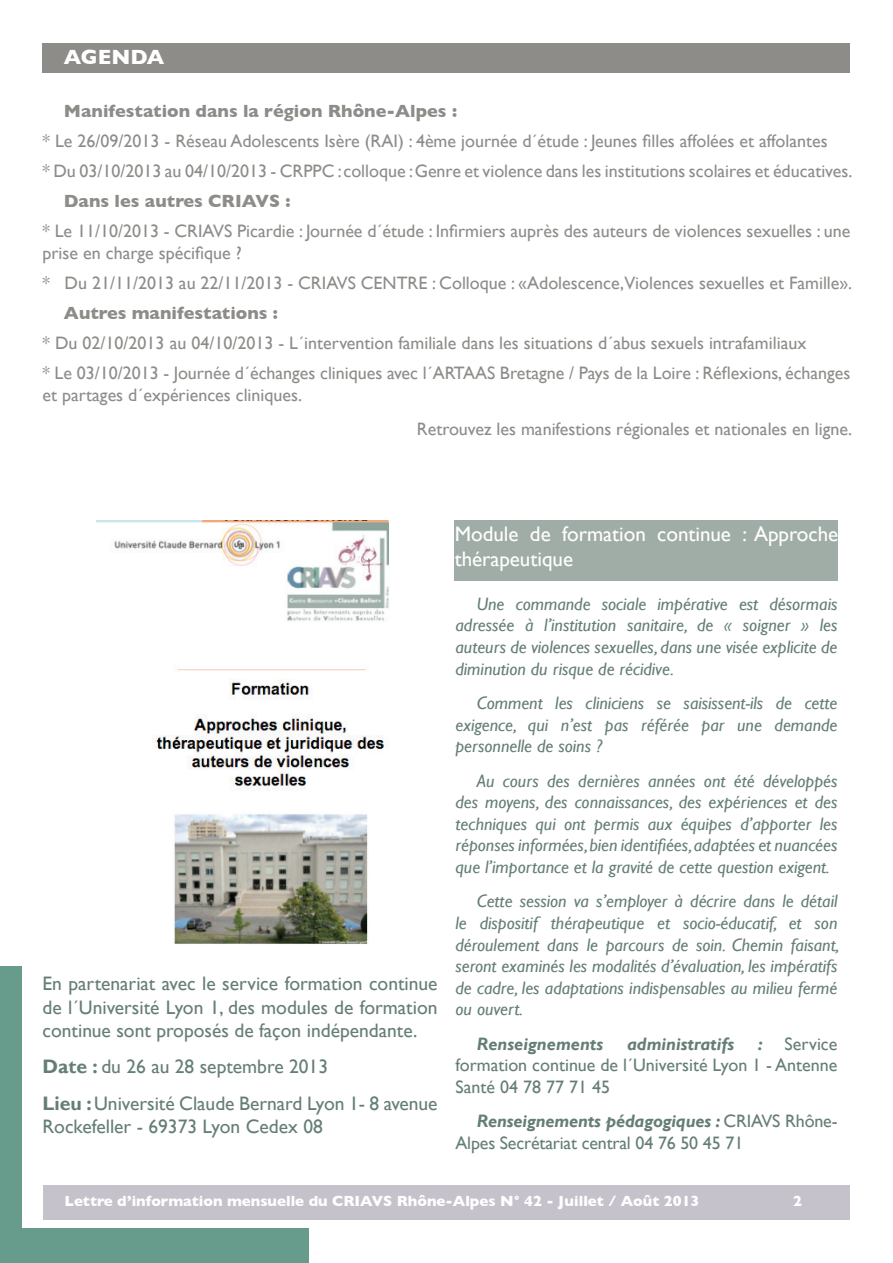
<style>
.page{position:relative;width:893px;height:1263px;background:#fff}
.page>*{position:absolute;margin:0;border:0;box-sizing:border-box;transform-origin:0 0}
.t1{font:21px/25.2px "Gill Sans";color:#fff}
.t2{font:700 21px "Gill Sans";color:#fff}
.t3{font:19.5px/23.4px "Gill Sans";color:#657e75;text-align:justify}
.t4{font:italic 18px/21.6px "Gill Sans";color:#657e75;text-align:justify}
.t5{font:18px/30.2px "Gill Sans";color:#8e8c89}
.t6{font:18px/21.6px "Gill Sans";color:#657e75;text-align:justify}
.t7{font:700 18px "Gill Sans";color:#8e8c89}
.t8{font:italic 700 18px "Gill Sans";color:#657e75}
.t9{font:700 15px "Gill Sans";color:#fff}
.s1{font-weight:700}
.s2{font-weight:700;font-style:italic}
</style>
<div class="page">
<div style="left:0;top:1229px;width:308px;height:34px;background:#679b8b"></div>
<div style="left:0;top:966px;width:21px;height:297px;background:#679b8b"></div>
<div style="left:43px;top:1185px;width:807px;height:35px;background:#c6c2cc"></div>
<div style="left:43px;top:43px;width:807px;height:29px;background:#8e8c89"></div>
<img style="left:96px;top:520px;width:293px;height:424px">
<div style="left:455px;top:520px;width:383px;height:61px;background:#a0ada7"></div>
<p class="t2" style="left:64px;top:45px;width:102px">AGENDA</p>
<p class="t7" style="left:64px;top:100px;width:395px">Manifestation dans la région Rhône-Alpes :</p>
<p class="t5" style="left:43px;top:125px;width:811px">* Le 26/09/2013 - Réseau Adolescents Isère (RAI) : 4ème journée d´étude : Jeunes filles affolées et affolantes<br>* Du 03/10/2013 au 04/10/2013 - CRPPC : colloque : Genre et violence dans les institutions scolaires et éducatives.</p>
<p class="t7" style="left:64px;top:190px;width:228px">Dans les autres CRIAVS :</p>
<p class="t5" style="left:43px;top:220px;width:809px;line-height:21.6px">* Le 11/10/2013 - CRIAVS Picardie : Journée d´étude : Infirmiers auprès des auteurs de violences sexuelles : une prise en charge spécifique ?</p>
<p class="t5" style="left:43px;top:267px;width:811px">* Du 21/11/2013 au 22/11/2013 - CRIAVS CENTRE : Colloque : «Adolescence,Violences sexuelles et Famille».</p>
<p class="t7" style="left:64px;top:302px;width:216px">Autres manifestations :</p>
<p class="t5" style="left:43px;top:327px;width:809px">* Du 02/10/2013 au 04/10/2013 - L´intervention familiale dans les situations d´abus sexuels intrafamiliaux<br>* Le 03/10/2013 - Journée d´échanges cliniques avec l´ARTAAS Bretagne / Pays de la Loire : Réflexions, échanges</p>
<p class="t5" style="left:43px;top:379px;width:261px">et partages d´expériences cliniques.</p>
<p class="t5" style="left:417px;top:414px;width:437px">Retrouvez les manifestions régionales et nationales en ligne.</p>
<p class="t3" style="left:43px;top:972px;width:396px">En partenariat avec le service formation continue de l´Université Lyon 1, des modules de formation continue sont proposés de façon indépendante.</p>
<p class="t3" style="left:43px;top:1049px;width:396px;line-height:36.2px"><span class="s1">Date :</span> du 26 au 28 septembre 2013<br><span class="s1">Lieu :</span> Université Claude Bernard Lyon 1- 8 avenue</p>
<p class="t3" style="left:43px;top:1115px;width:282px">Rockefeller - 69373 Lyon Cedex 08</p>
<p class="t1" style="left:455px;top:521px;width:385px">Module de formation continue : Approche thérapeutique</p>
<p class="t4" style="left:455px;top:593px;width:383px;text-indent:21px">Une commande sociale impérative est désormais adressée à l’institution sanitaire, de « soigner » les auteurs de violences sexuelles, dans une visée explicite de diminution du risque de récidive.</p>
<p class="t4" style="left:455px;top:692px;width:383px;text-indent:21px">Comment les cliniciens se saisissent-ils de cette exigence, qui n’est pas référée par une demande personnelle de soins ?</p>
<p class="t4" style="left:455px;top:770px;width:383px;text-indent:21px">Au cours des dernières années ont été développés des moyens, des connaissances, des expériences et des techniques qui ont permis aux équipes d’apporter les réponses informées, bien identifiées, adaptées et nuancées que l’importance et la gravité de cette question exigent.</p>
<p class="t4" style="left:455px;top:891px;width:385px;text-indent:21px">Cette session va s’employer à décrire dans le détail le dispositif thérapeutique et socio-éducatif, et son déroulement dans le parcours de soin. Chemin faisant, seront examinés les modalités d’évaluation, les impératifs de cadre, les adaptations indispensables au milieu fermé ou ouvert.</p>
<p class="t8" style="left:477px;top:1033px;width:128px">Renseignements</p>
<p class="t8" style="left:627px;top:1033px;width:109px">administratifs</p>
<p class="t6" style="left:455px;top:1033px;width:383px;text-indent:302px"><span class="s2">:</span> Service formation continue de l´Université Lyon 1 - Antenne Santé 04 78 77 71 45</p>
<p class="t6" style="left:455px;top:1111px;width:383px;text-indent:21px"><span class="s2">Renseignements pédagogiques :</span> CRIAVS Rhône-<br>Alpes Secrétariat central 04 76 50 45 71</p>
<p class="t9" style="left:65px;top:1192px;width:636px">Lettre d’information mensuelle du CRIAVS Rhône-Alpes N° 42 - Juillet / Août 2013</p>
<p class="t9" style="left:793px;top:1192px;width:10px">2</p>
</div>
